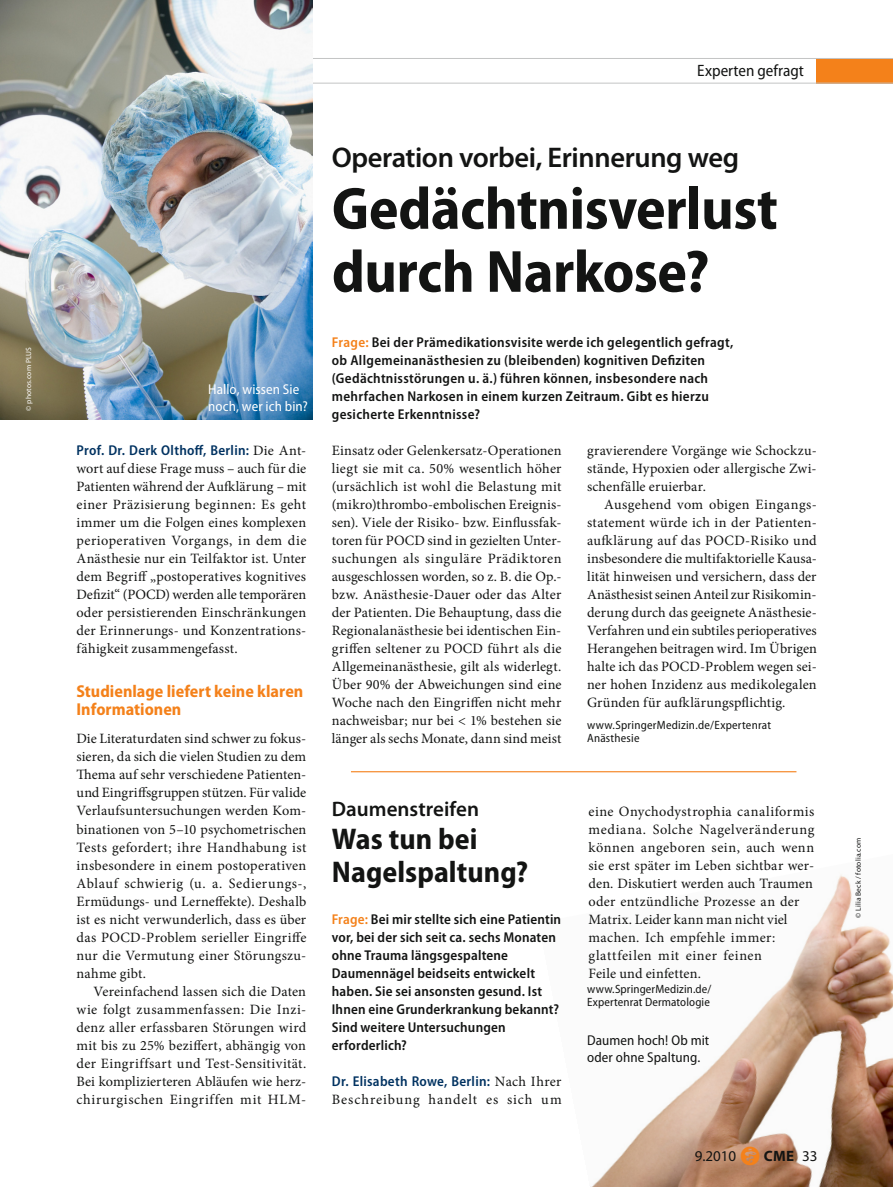
<style>
.page{position:relative;width:893px;height:1187px;background:#fff}
.page>*{position:absolute;margin:0;border:0;box-sizing:border-box;transform-origin:0 0}
.t1{font:700 semi-condensed 60px/63px "Myriad Pro";letter-spacing:-.01em;color:#131413}
.t2{font:700 semi-condensed 30px/33px "Myriad Pro";letter-spacing:.005em;color:#131413}
.t3{font:600 28.5px "Myriad Pro";letter-spacing:-.015em;color:#131413}
.t4{font:600 21px "Myriad Pro";color:#131413}
.t5{font:700 semi-condensed 17.25px/18px "Myriad Pro";color:#f4811a}
.t6{font:semi-condensed 16.5px "Myriad Pro";color:#131413}
.t7{font:15px "Myriad Pro";color:#131413}
.t8{font:14.25px/18px "Minion Pro";letter-spacing:.02em;color:#131413;text-align:justify}
.t9{font:600 semi-condensed 14.25px/18px "Myriad Pro";letter-spacing:.015em;color:#131413}
.t10{font:600 semi-condensed 14.25px "Myriad Pro";letter-spacing:.02em;color:#003261}
.t11{font:semi-condensed 14.25px/16.5px "Myriad Pro";letter-spacing:.005em;color:#131413}
.t12{font:semi-condensed 14.25px "Myriad Pro";letter-spacing:.005em;color:#fff}
.t13{font:14.25px "Minion Pro";letter-spacing:.06em;color:#131413}
.t14{font:semi-condensed 12px/13.5px "Myriad Pro";letter-spacing:.015em;color:#131413}
.t15{font:7.5px "Myriad Pro";letter-spacing:.02em;color:#131413}
.t16{font:7.5px "Myriad Pro";letter-spacing:.02em;color:#fff}
.s1{font-family:"Minion Pro";font-weight:400;font-stretch:normal;color:#131413}
.s2{color:#f4811a}
.s3{font-family:"S Buttons";color:#f4811a}
.s4{font-weight:700}
</style>
<div class="page">
<img style="left:593px;top:874px;width:299px;height:312px">
<div style="left:816px;top:58px;width:76px;height:25px;background:#f4811a"></div>
<hr style="left:0;top:58px;width:892px;height:1px;background:#c3c4c4">
<hr style="left:0;top:83px;width:892px;height:1px;background:#c3c4c4">
<hr style="left:351px;top:771px;width:445px;height:1px;background:#f4811a">
<img style="left:0;top:0;width:312px;height:419px">
<p class="t16" style="left:24px;top:411px;width:65px;rotate:-90deg">© photos.com PLUS</p>
<p class="t6" style="left:697px;top:65px;width:108px">Experten gefragt</p>
<p class="t12" style="left:208px;top:384px;width:93px">Hallo, wissen Sie</p>
<p class="t12" style="left:208px;top:401px;width:101px">noch, wer ich bin?</p>
<p class="t10" style="left:77px;top:445px;width:231px">Prof. Dr. Derk Olthoff, Berlin: <span class="s1">Die Ant-</span></p>
<p class="t8" style="left:77px;top:461px;width:231px">wort auf diese Frage muss – auch für die Patienten während der Aufklärung – mit einer Präzisierung beginnen: Es geht immer um die Folgen eines komplexen perioperativen Vorgangs, in dem die Anästhesie nur ein Teilfaktor ist. Unter dem Begriff „postoperatives kognitives Defizit“ (POCD) werden alle temporären oder persistierenden Einschränkungen der Erinnerungs- und Konzentrations&shy;fähigkeit zusammengefasst.</p>
<p class="t5" style="left:77px;top:683px;width:228px">Studienlage liefert keine klaren<br>Informationen</p>
<p class="t8" style="left:77px;top:731px;width:231px">Die Literaturdaten sind schwer zu fokus&shy;sieren, da sich die vielen Studien zu dem Thema auf sehr verschiedene Patienten&shy;und Eingriffsgruppen stützen. Für valide Verlaufsuntersuchungen werden Kom&shy;binationen von 5–10 psychometrischen Tests gefordert; ihre Handhabung ist insbesondere in einem postoperativen Ablauf schwierig (u. a. Sedierungs-, Ermüdungs- und Lerneffekte). Deshalb ist es nicht verwunderlich, dass es über das POCD-Problem serieller Eingriffe nur die Vermutung einer Störungszu&shy;nahme gibt.</p>
<p class="t8" style="left:77px;top:983px;width:231px;text-indent:17px">Vereinfachend lassen sich die Daten wie folgt zusammenfassen: Die Inzi&shy;denz aller erfassbaren Störungen wird mit bis zu 25% beziffert, abhängig von der Eingriffsart und Test-Sensitivität.<br>Bei komplizierteren Abläufen wie herz&shy;chirurgischen Eingriffen mit HLM-</p>
<h3 class="t3" style="left:332px;top:141px;width:409px">Operation vorbei, Erinnerung weg</h3>
<h1 class="t1" style="left:332px;top:181px;width:447px">Gedächtnisverlust durch Narkose?</h1>
<p class="t9" style="left:332px;top:334px;width:403px"><span class="s2">Frage:</span> Bei der Prämedikationsvisite werde ich gelegentlich gefragt, ob Allgemeinanästhesien zu (bleibenden) kognitiven Defiziten (Gedächtnisstörungen u. ä.) führen können, insbesondere nach mehrfachen Narkosen in einem kurzen Zeitraum. Gibt es hierzu gesicherte Erkenntnisse?</p>
<p class="t8" style="left:332px;top:443px;width:231px">Einsatz oder Gelenkersatz-Operationen liegt sie mit ca. 50% wesentlich höher (ursächlich ist wohl die Belastung mit (mikro)thrombo-embolischen Ereignis&shy;sen). Viele der Risiko- bzw. Einflussfak&shy;toren für POCD sind in gezielten Unter&shy;suchungen als singuläre Prädiktoren ausgeschlossen worden, so z. B. die Op.- bzw. Anästhesie-Dauer oder das Alter der Patienten. Die Behauptung, dass die Regionalanästhesie bei identischen Ein&shy;griffen seltener zu POCD führt als die Allgemeinanästhesie, gilt als widerlegt.<br>Über 90% der Abweichungen sind eine Woche nach den Eingriffen nicht mehr nachweisbar; nur bei &lt; 1% bestehen sie länger als sechs Monate, dann sind meist</p>
<p class="t8" style="left:587px;top:443px;width:231px">gravierendere Vorgänge wie Schockzu&shy;stände, Hypoxien oder allergische Zwi&shy;schenfälle eruierbar.</p>
<p class="t8" style="left:587px;top:497px;width:231px;text-indent:17px">Ausgehend vom obigen Eingangs&shy;statement würde ich in der Patienten&shy;aufklärung auf das POCD-Risiko und insbesondere die multifaktorielle Kausa&shy;lität hinweisen und versichern, dass der Anästhesist seinen Anteil zur Risikomin&shy;derung durch das geeignete Anästhesie-Verfahren und ein subtiles perioperatives Herangehen beitragen wird. Im Übrigen halte ich das POCD-Problem wegen sei&shy;ner hohen Inzidenz aus medikolegalen Gründen für aufklärungspflichtig.</p>
<p class="t14" style="left:587px;top:718px;width:186px">www.SpringerMedizin.de/Expertenrat<br>Anästhesie</p>
<h3 class="t4" style="left:332px;top:796px;width:149px">Daumenstreifen</h3>
<h2 class="t2" style="left:332px;top:824px;width:198px">Was tun bei<br>Nagelspaltung?</h2>
<p class="t9" style="left:332px;top:910px;width:231px"><span class="s2">Frage:</span> Bei mir stellte sich eine Patientin vor, bei der sich seit ca. sechs Monaten ohne Trauma längsgespaltene Daumennägel beidseits entwickelt haben. Sie sei ansonsten gesund. Ist Ihnen eine Grunderkrankung bekannt?<br>Sind weitere Untersuchungen erforderlich?</p>
<p class="t10" style="left:332px;top:1075px;width:231px">Dr. Elisabeth Rowe, Berlin: <span class="s1">Nach Ihrer</span></p>
<p class="t13" style="left:332px;top:1093px;width:231px">Beschreibung handelt es sich um</p>
<p class="t8" style="left:588px;top:803px;width:227px;text-align:left">eine Onychodystrophia canaliformis mediana. Solche Nagelveränderung können angeboren sein, auch wenn sie erst später im Leben sichtbar wer&shy;den. Diskutiert werden auch Traumen oder entzündliche Prozesse an der<br>Matrix. Leider kann man nicht viel machen. Ich empfehle immer: glattfeilen mit einer feinen<br>Feile und einfetten.</p>
<p class="t14" style="left:587px;top:982px;width:126px">www.SpringerMedizin.de/<br>Expertenrat Dermatologie</p>
<p class="t11" style="left:587px;top:1033px;width:124px">Daumen hoch! Ob mit oder ohne Spaltung.</p>
<p class="t7" style="left:694px;top:1147px;width:124px">9.2010 <span class="s3">ä</span><span class="s4">CME</span> 33</p>
<p class="t15" style="left:853px;top:917px;width:81px;rotate:-90deg">© Lilia Beck / fotolia.com</p>
</div>
